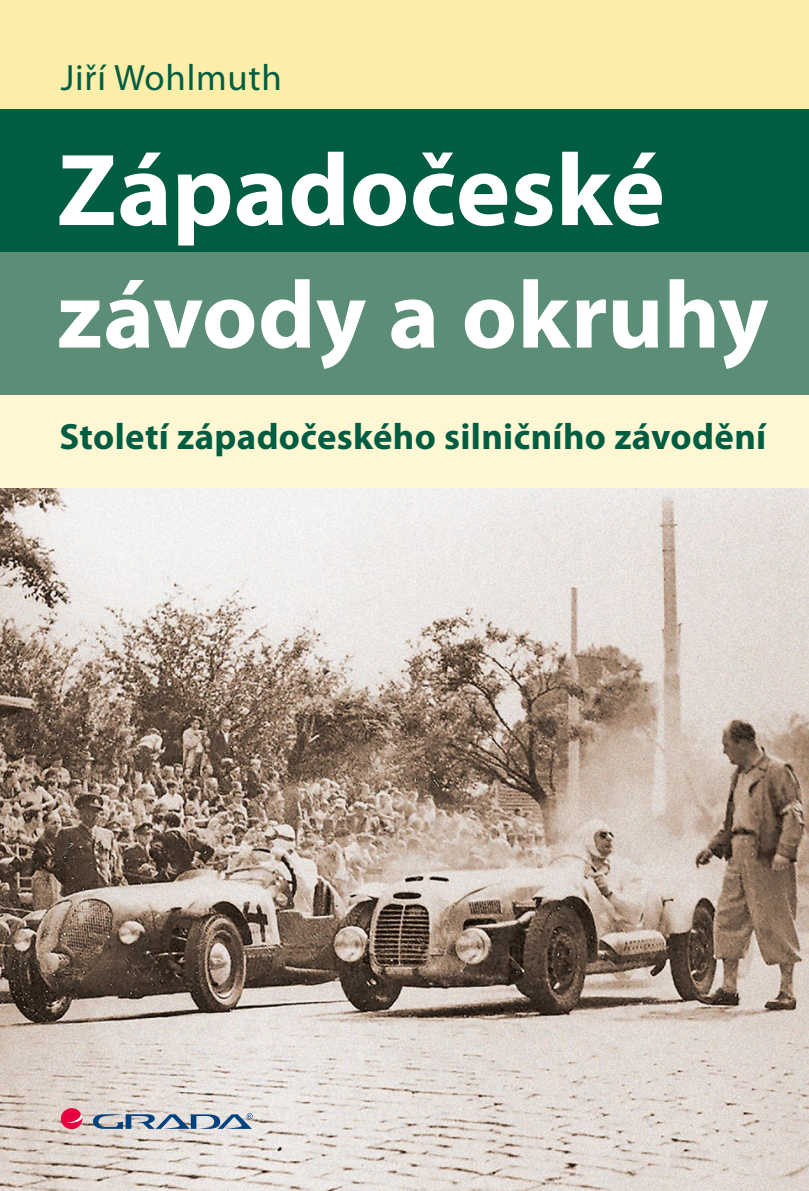
<style>
.page{position:relative;width:809px;height:1191px;background:#fff}
.page>*{position:absolute;margin:0;border:0;box-sizing:border-box;transform-origin:0 0}
.t1{font:700 103.25px "Myriad Pro";color:#fff}
.t2{font:700 96.25px "Myriad Pro";letter-spacing:.005em;color:#fff}
.t3{font:700 36.75px "Myriad Pro";letter-spacing:.01em;color:#005d41}
.t4{font:36.75px "Myriad Pro";letter-spacing:.02em;color:#005d41}
</style>
<div class="page">
<div style="left:0;top:0;width:809px;height:109px;background:#fceea8"></div>
<div style="left:0;top:109px;width:809px;height:144px;background:#005d41"></div>
<div style="left:0;top:251px;width:809px;height:144px;background:#5c8d76"></div>
<div style="left:0;top:395px;width:809px;height:96px;background:#fef7d4"></div>
<img style="left:0;top:489px;width:809px;height:702px">
<svg style="left:93px;top:1113px;width:160px;height:15px;background:#91a3b6"></svg>
<svg style="left:61px;top:1108px;width:21px;height:21px"></svg>
<p class="t4" style="left:61px;top:55px;width:222px">Jiří Wohlmuth</p>
<p class="t1" style="left:57px;top:123px;width:609px">Západočeské</p>
<p class="t2" style="left:57px;top:252px;width:713px">závody a okruhy</p>
<p class="t3" style="left:59px;top:412px;width:708px">Století západočeského silničního závodění</p>
</div>
